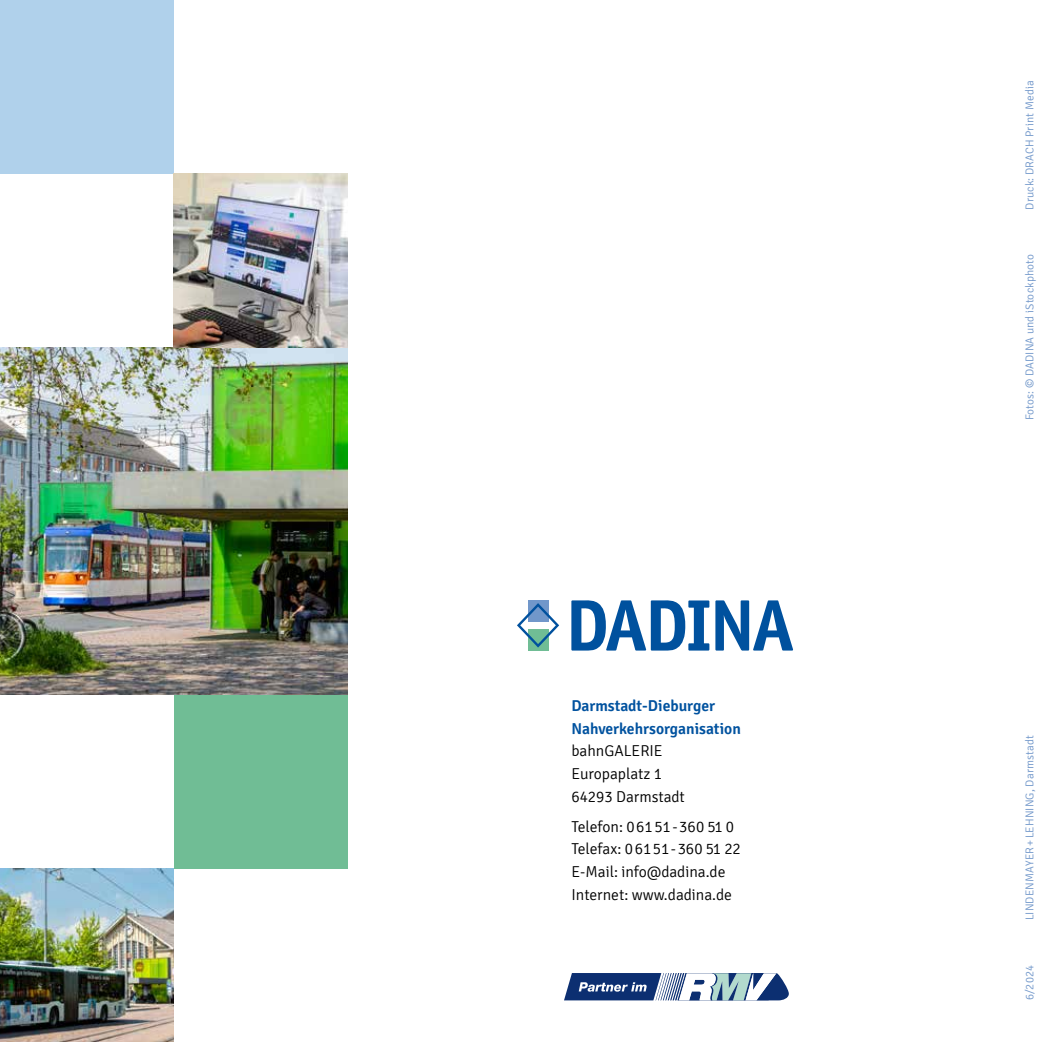
<style>
.page{position:relative;width:1042px;height:1042px;background:#fff}
.page>*{position:absolute;margin:0;border:0;box-sizing:border-box;transform-origin:0 0}
.t1{font:300 15.75px/22.8px "Signika";color:#000}
.t2{font:600 15.75px/22.8px "Signika";color:#00529f}
.t3{font:300 11.38px "Signika";letter-spacing:.01em;color:#7197ca}
</style>
<div class="page">
<svg style="left:571px;top:600px;width:138px;height:51px"></svg>
<svg style="left:715px;top:600px;width:78px;height:51px"></svg>
<div style="left:528px;top:629px;width:20px;height:21px;background:#70bd95"></div>
<div style="left:528px;top:600px;width:20px;height:22px;background:#7197ca"></div>
<svg style="left:517px;top:603px;width:42px;height:44px"></svg>
<hr style="left:678px;top:1000px;width:91px;height:1px;background:#0c2f71">
<svg style="left:564px;top:973px;width:225px;height:27px"></svg>
<div style="left:0;top:0;width:174px;height:173px;background:#b0d1eb"></div>
<img style="left:0;top:347px;width:347px;height:347px">
<img style="left:174px;top:173px;width:173px;height:174px">
<img style="left:0;top:868px;width:174px;height:174px">
<div style="left:174px;top:694px;width:173px;height:174px;background:#70bd95"></div>
<p class="t2" style="left:571px;top:694px;width:171px">Darmstadt-Dieburger<br>Nahverkehrsorganisation</p>
<p class="t1" style="left:571px;top:740px;width:115px">bahnGALERIE<br>Europaplatz 1<br>64293 Darmstadt</p>
<p class="t1" style="left:571px;top:815px;width:171px">Telefon: 06151-36 0 5 1 0<br>Telefax: 06151-36 0 5 1 22<br>E-Mail: info@dadina.de<br>Internet: www.dadina.de</p>
<p class="t3" style="left:1023px;top:210px;width:131px;rotate:-90deg">Druck: DRACH Print Media</p>
<p class="t3" style="left:1023px;top:420px;width:167px;rotate:-90deg">Fotos: © DADINA und iStockphoto</p>
<p class="t3" style="left:1023px;top:920px;width:186px;rotate:-90deg">LINDENMAYER+LEHNING, Darmstadt</p>
<p class="t3" style="left:1023px;top:1000px;width:37px;rotate:-90deg">6/2024</p>
</div>
